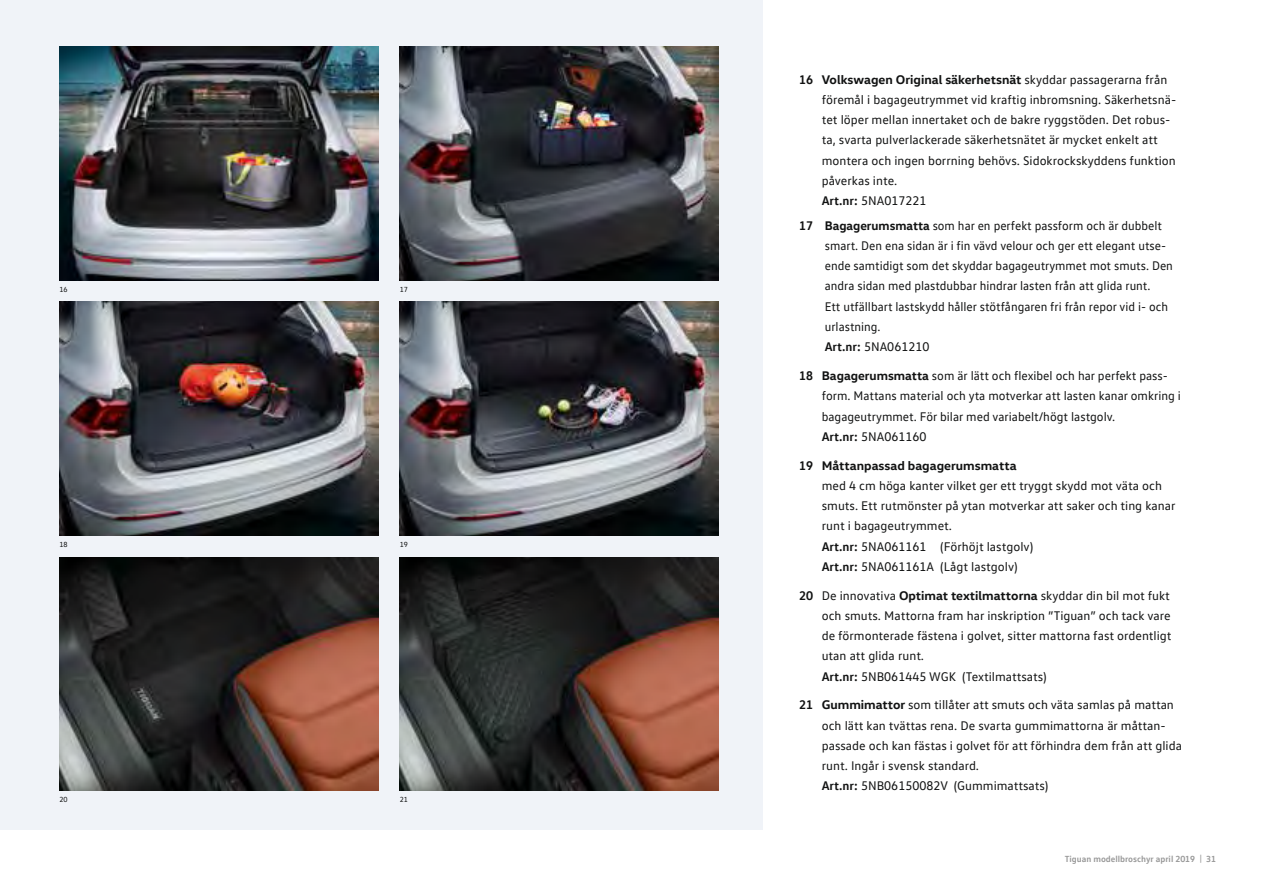
<style>
.page{position:relative;width:1263px;height:893px;background:#fff}
.page>*{position:absolute;margin:0;border:0;box-sizing:border-box;transform-origin:0 0}
.t1{font:12.75px/20.2px "VW Text";color:#111212}
.t2{font:12.75px/20.2px "VW Text";color:#111212;scale:.96 1}
.t3{font:700 12.75px "VW Head";color:#111212}
.t4{font:700 9px "VW Text";color:#989898}
.t5{font:7.5px "VW Text";color:#111212}
.s1{font-family:"VW Text"}
.s2{font-family:"VW Text";font-weight:400}
.s3{font-weight:700}
.s4{font-family:"VW Head";font-weight:700}
</style>
<div class="page">
<div style="left:0;top:0;width:762px;height:829px;background:#f0f3f8"></div>
<img style="left:400px;top:47px;width:319px;height:234px">
<img style="left:400px;top:302px;width:319px;height:234px">
<img style="left:60px;top:557px;width:318px;height:234px">
<img style="left:60px;top:47px;width:318px;height:234px">
<img style="left:60px;top:302px;width:318px;height:234px">
<img style="left:400px;top:557px;width:319px;height:234px">
<p class="t5" style="left:60px;top:284px;width:10px">16</p>
<p class="t5" style="left:400px;top:284px;width:10px">17</p>
<p class="t5" style="left:60px;top:540px;width:10px">18</p>
<p class="t5" style="left:400px;top:540px;width:10px">19</p>
<p class="t5" style="left:60px;top:795px;width:10px">20</p>
<p class="t5" style="left:400px;top:795px;width:10px">21</p>
<p class="t3" style="left:799px;top:71px;width:370px"><span class="s1">16</span> Volkswagen Original säkerhetsnät <span class="s2">skyddar passagerarna från</span></p>
<p class="t1" style="left:822px;top:89px;width:356px">föremål i bagageutrymmet vid kraftig inbromsning. Säkerhetsnä&shy;tet löper mellan innertaket och de bakre ryggstöden. Det robus&shy;ta, svarta pulverlackerade säkerhetsnätet är mycket enkelt att montera och ingen borrning behövs. Sidokrockskyddens funktion påverkas inte.<br><span class="s3">Art.nr:</span> 5NA017221</p>
<p class="t2" style="left:825px;top:215px;width:364px;text-indent:-25px"><span class="s3">17</span> <span class="s4">Bagagerumsmatta</span> som har en perfekt passform och är dubbelt smart. Den ena sidan är i fin vävd velour och ger ett elegant utse&shy;ende samtidigt som det skyddar bagageutrymmet mot smuts. Den andra sidan med plastdubbar hindrar lasten från att glida runt.<br>Ett utfällbart lastskydd håller stötfångaren fri från repor vid i- och urlastning.<br><span class="s3">Art.nr:</span> 5NA061210</p>
<p class="t1" style="left:822px;top:365px;width:361px;text-indent:-23px"><span class="s3">18</span> <span class="s4">Bagagerumsmatta</span> som är lätt och flexibel och har perfekt pass&shy;form. Mattans material och yta motverkar att lasten kanar omkring i bagageutrymmet. För bilar med variabelt/högt lastgolv.<br><span class="s3">Art.nr:</span> 5NA061160</p>
<p class="t3" style="left:799px;top:457px;width:219px"><span class="s1">19</span> Måttanpassad bagagerumsmatta</p>
<p class="t1" style="left:822px;top:475px;width:355px">med 4 cm höga kanter vilket ger ett tryggt skydd mot väta och smuts. Ett rutmönster på ytan motverkar att saker och ting kanar runt i bagageutrymmet.<br><span class="s3">Art.nr:</span> 5NA061161 (Förhöjt lastgolv)<br><span class="s3">Art.nr:</span> 5NA061161A (Lågt lastgolv)</p>
<p class="t1" style="left:822px;top:585px;width:351px;text-indent:-23px"><span class="s3">20</span> De innovativa <span class="s4">Optimat textilmattorna</span> skyddar din bil mot fukt och smuts. Mattorna fram har inskription ”Tiguan” och tack vare de förmonterade fästena i golvet, sitter mattorna fast ordentligt utan att glida runt.<br><span class="s3">Art.nr:</span> 5NB061445 WGK (Textilmattsats)</p>
<p class="t1" style="left:822px;top:694px;width:362px;text-indent:-23px"><span class="s3">21</span> <span class="s4">Gummimattor</span> som tillåter att smuts och väta samlas på mattan och lätt kan tvättas rena. De svarta gummimattorna är måttan&shy;passade och kan fästas i golvet för att förhindra dem från att glida runt. Ingår i svensk standard.<br><span class="s3">Art.nr:</span> 5NB06150082V (Gummimattsats)</p>
<p class="t4" style="left:1065px;top:853px;width:153px">Tiguan modellbroschyr april 2019 | 31</p>
</div>
